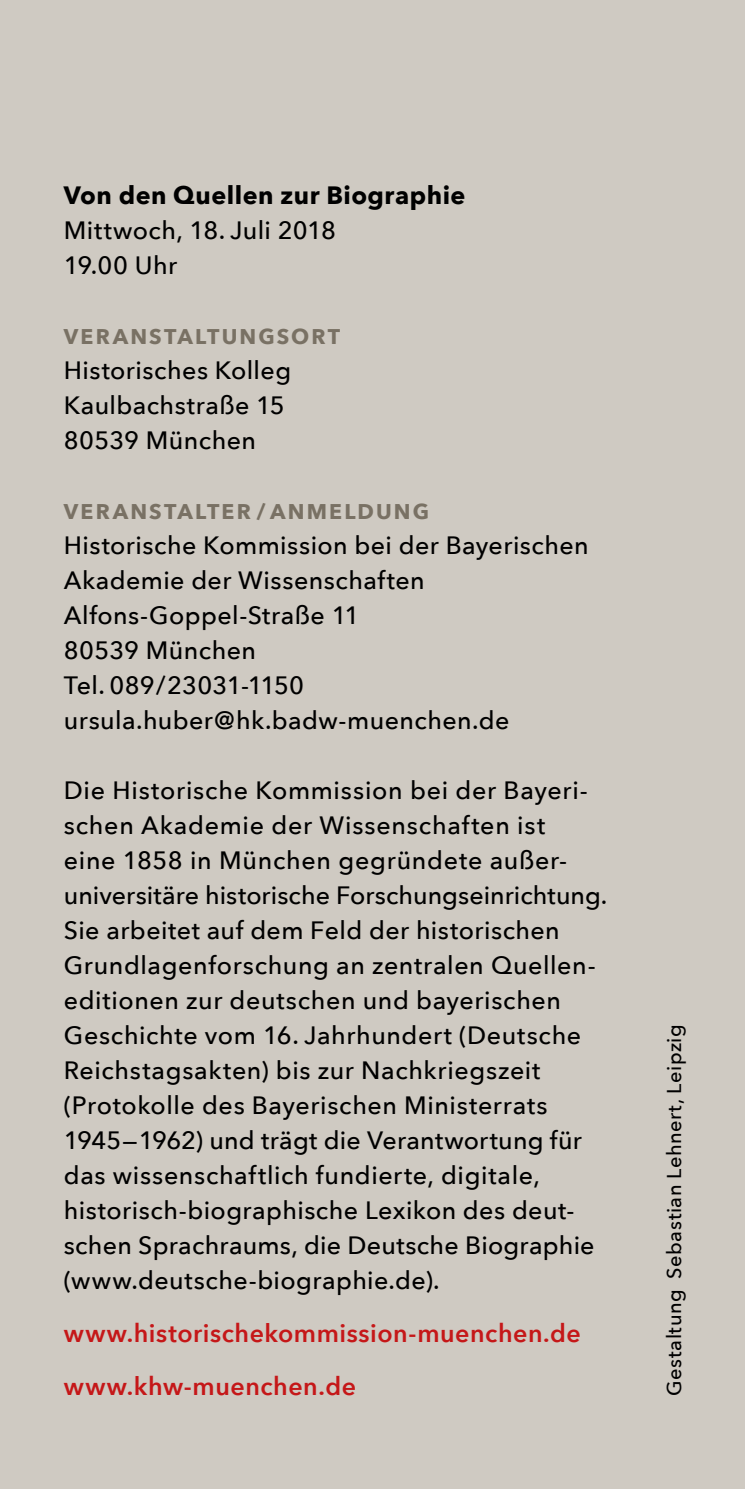
<style>
.page{position:relative;width:745px;height:1489px;background:#fff}
.page>*{position:absolute;margin:0;border:0;box-sizing:border-box;transform-origin:0 0}
.backcover_copy{font:500 25px/35px "Avenir Next";letter-spacing:.02em;color:#000}
.backcover_copy-2{font:600 25px "Avenir Next";letter-spacing:.02em;color:#c51718}
.backcover_copy-3{font:700 25px "Avenir Next";letter-spacing:.02em;color:#000}
.backcover_copy-4{font:500 25px "Avenir Next";color:#000}
.backcover_h1{font:700 21.25px "Avenir Next";letter-spacing:.1em;color:#797164}
.t1{font:500 20px "Avenir Next";letter-spacing:.025em;color:#000}
</style>
<div class="page">
<div style="left:0;top:0;width:744px;height:1488px;background:#cfcac2"></div>
<p class="backcover_copy-3" style="left:64px;top:173px;width:403px">Von den Quellen zur Biographie</p>
<p class="backcover_copy" style="left:64px;top:212px;width:273px">Mittwoch, 18. Juli 2018<br>19.00 Uhr</p>
<p class="backcover_h1" style="left:64px;top:318px;width:277px">VERANSTALTUNGSORT</p>
<p class="backcover_copy" style="left:64px;top:352px;width:229px">Historisches Kolleg</p>
<p class="backcover_copy" style="left:64px;top:387px;width:222px">Kaulbachstraße 15</p>
<p class="backcover_copy" style="left:64px;top:422px;width:194px">80539 München</p>
<p class="backcover_h1" style="left:64px;top:493px;width:366px">VERANSTALTER /ANMELDUNG</p>
<p class="backcover_copy" style="left:64px;top:527px;width:526px">Historische Kommission bei der Bayerischen<br>Akademie der Wissenschaften</p>
<p class="backcover_copy" style="left:64px;top:597px;width:297px">Alfons-Goppel-Straße 11</p>
<p class="backcover_copy" style="left:64px;top:632px;width:194px">80539 München</p>
<p class="backcover_copy-4" style="left:64px;top:664px;width:241px">Tel. 089/23031-1150</p>
<p class="backcover_copy" style="left:64px;top:702px;width:446px">ursula.huber@hk.badw-muenchen.de</p>
<p class="backcover_copy" style="left:64px;top:772px;width:544px">Die Historische Kommission bei der Bayeri&shy;schen Akademie der Wissenschaften ist<br>eine 1858 in München gegründete außer&shy;universitäre historische Forschungseinrichtung.<br>Sie arbeitet auf dem Feld der historischen Grundlagenforschung an zentralen Quellen&shy;editionen zur deutschen und bayerischen Geschichte vom 16. Jahrhundert (Deutsche Reichstagsakten) bis zur Nachkriegszeit (Protokolle des Bayerischen Ministerrats 1945—1962) und trägt die Verantwortung für das wissenschaftlich fundierte, digitale, historisch-biographische Lexikon des deut&shy;schen Sprachraums, die Deutsche Biographie (www.deutsche-biographie.de).</p>
<p class="backcover_copy-2" style="left:64px;top:1311px;width:518px">www.historischekommission-muenchen.de</p>
<p class="backcover_copy-2" style="left:64px;top:1364px;width:293px">www.khw-muenchen.de</p>
<p class="t1" style="left:656px;top:1396px;width:373px;rotate:-90deg">Gestaltung Sebastian Lehnert, Leipzig</p>
</div>
